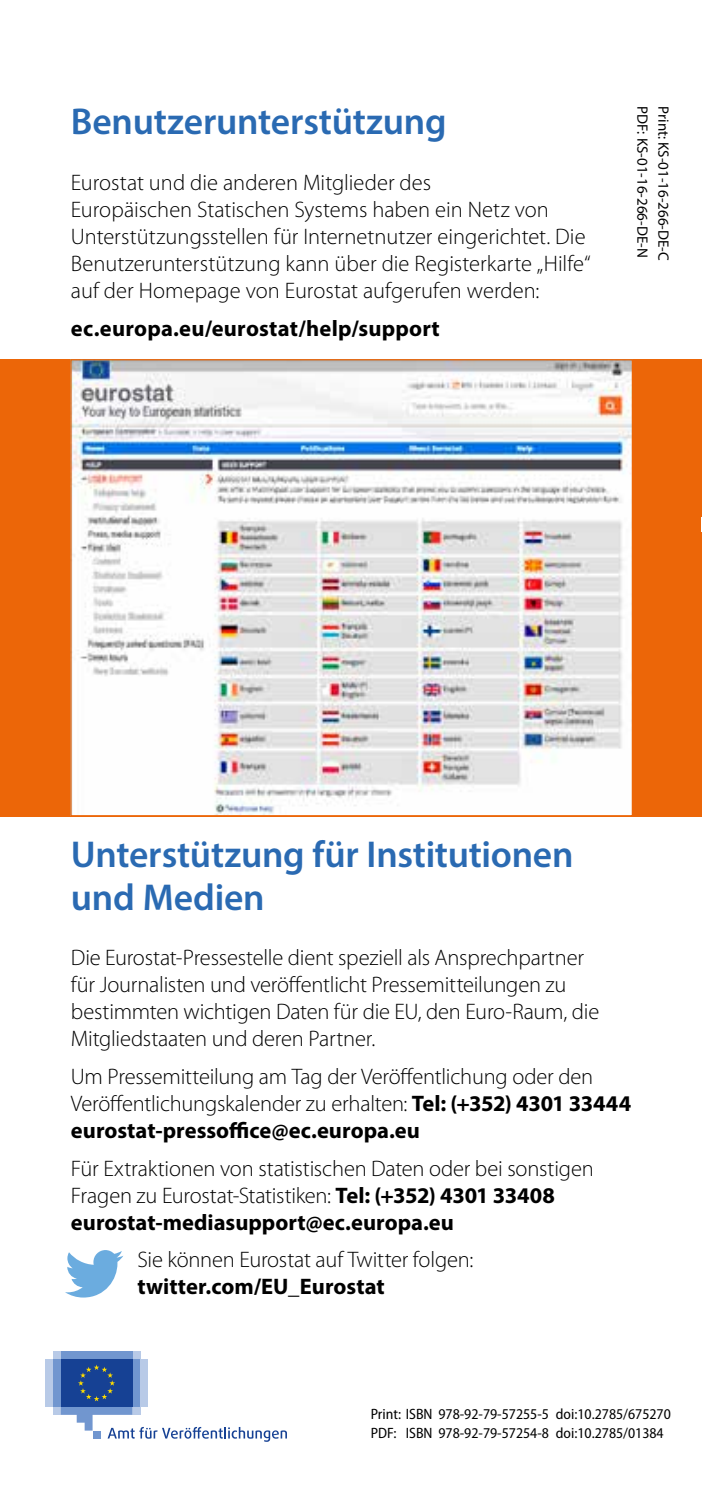
<style>
.page{position:relative;width:702px;height:1489px;background:#fff}
.page>*{position:absolute;margin:0;border:0;box-sizing:border-box;transform-origin:0 0}
.t1{font:600 37.5px/42.5px "Myriad Pro";letter-spacing:-.005em;color:#2a6ab2}
.body{font:300 22.5px/27px "Myriad Pro";letter-spacing:-.005em;color:#000}
.body-2{font:700 22.5px "Myriad Pro";letter-spacing:.01em;color:#000}
.ISBN___doi{font:semi-condensed 15px "Myriad Pro";color:#000}
.catalogue{font:15px "Myriad Pro";color:#000}
.s1{font-weight:700}
</style>
<div class="page">
<div style="left:0;top:359px;width:702px;height:457px;background:#ec6608"></div>
<div style="left:53px;top:1406px;width:87px;height:8px;background:#b8cae7"></div>
<svg style="left:53px;top:1351px;width:87px;height:7px"></svg>
<div style="left:61px;top:1351px;width:71px;height:7px;background:#7196cf"></div>
<div style="left:132px;top:1358px;width:8px;height:48px;background:#7196cf"></div>
<div style="left:140px;top:1358px;width:8px;height:48px;background:#b8cae7"></div>
<div style="left:53px;top:1358px;width:8px;height:48px;background:#7196cf"></div>
<div style="left:45px;top:1358px;width:8px;height:48px;background:#b8cae7"></div>
<div style="left:61px;top:1358px;width:71px;height:48px;background:#164194"></div>
<svg style="left:61px;top:1364px;width:226px;height:77px"></svg>
<svg style="left:701px;top:517px;width:1px;height:14px"></svg>
<img style="left:72px;top:361px;width:559px;height:453px">
<svg style="left:65px;top:1250px;width:58px;height:47px"></svg>
<h1 class="t1" style="left:71px;top:100px;width:377px">Benutzerunterstützung</h1>
<p class="body" style="left:71px;top:169px;width:521px">Eurostat und die anderen Mitglieder des<br>Europäischen Statischen Systems haben ein Netz von Unterstützungsstellen für Internetnutzer eingerichtet. Die Benutzerunterstützung kann über die Registerkarte „Hilfe“ auf der Homepage von Eurostat aufgerufen werden:</p>
<p class="body-2" style="left:71px;top:313px;width:370px">ec.europa.eu/eurostat/help/support</p>
<p class="catalogue" style="left:651px;top:106px;width:153px;rotate:90deg">PDF: KS-01-16-266-DE-N</p>
<p class="catalogue" style="left:672px;top:106px;width:156px;rotate:90deg">Print: KS-01-16-266-DE-C</p>
<h1 class="t1" style="left:71px;top:832px;width:504px">Unterstützung für Institutionen und Medien</h1>
<p class="body" style="left:71px;top:944px;width:530px">Die Eurostat-Pressestelle dient speziell als Ansprechpartner für Journalisten und veröffentlicht Pressemitteilungen zu bestimmten wichtigen Daten für die EU, den Euro-Raum, die Mitgliedstaaten und deren Partner.</p>
<p class="body" style="left:71px;top:1062px;width:562px">Um Pressemitteilung am Tag der Veröffentlichung oder den<br>Veröffentlichungskalender zu erhalten: <span class="s1">Tel: (+352) 4301 33444 eurostat-pressoffice@ec.europa.eu</span></p>
<p class="body" style="left:71px;top:1154px;width:524px">Für Extraktionen von statistischen Daten oder bei sonstigen<br>Fragen zu Eurostat-Statistiken: <span class="s1">Tel: (+352) 4301 33408 eurostat-mediasupport@ec.europa.eu</span></p>
<p class="body" style="left:138px;top:1245px;width:337px">Sie können Eurostat auf Twitter folgen: <span class="s1">twitter.com/EU_Eurostat</span></p>
<p class="ISBN___doi" style="left:371px;top:1404px;width:301px">Print: ISBN 978-92-79-57255-5 doi:10.2785/675270</p>
<p class="ISBN___doi" style="left:371px;top:1423px;width:294px">PDF: ISBN 978-92-79-57254-8 doi:10.2785/01384</p>
</div>
